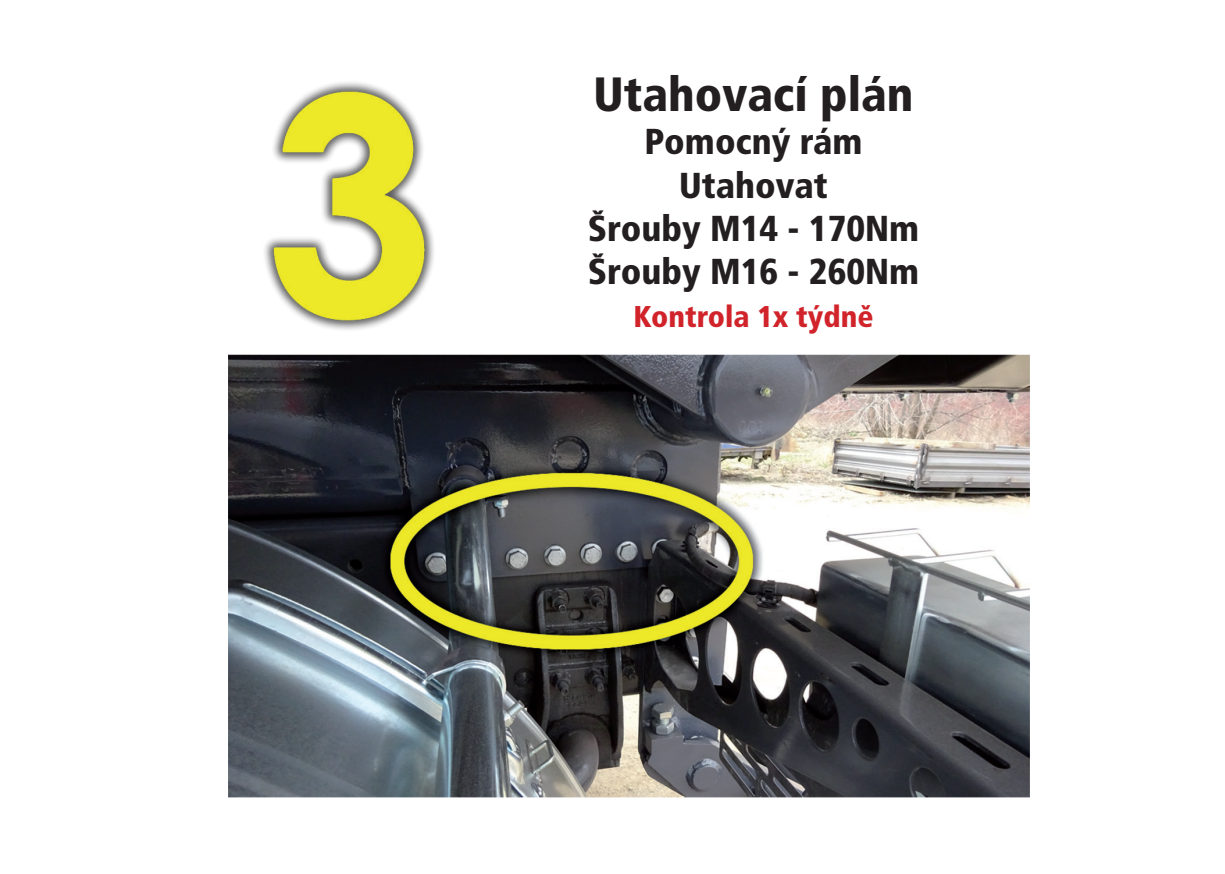
<style>
.page{position:relative;width:1225px;height:874px;background:#fff}
.page>*{position:absolute;margin:0;border:0;box-sizing:border-box;transform-origin:0 0}
.t1{font:900 condensed 48px "Frutiger CE";color:#231f20}
.t2{font:900 condensed 36px/43.2px "Frutiger CE";color:#231f20;text-align:center}
.t3{font:900 condensed 30px "Frutiger CE";color:#d1232a}
</style>
<div class="page">
<img style="left:228px;top:82px;width:802px;height:716px">
<h1 class="t1" style="left:593px;top:67px;width:322px">Utahovací plán</h1>
<p class="t2" style="left:588px;top:121px;width:333px">Pomocný rám<br>Utahovat<br>Šrouby M14 - 170Nm<br>Šrouby M16 - 260Nm</p>
<p class="t3" style="left:633px;top:299px;width:241px">Kontrola 1x týdně</p>
</div>
